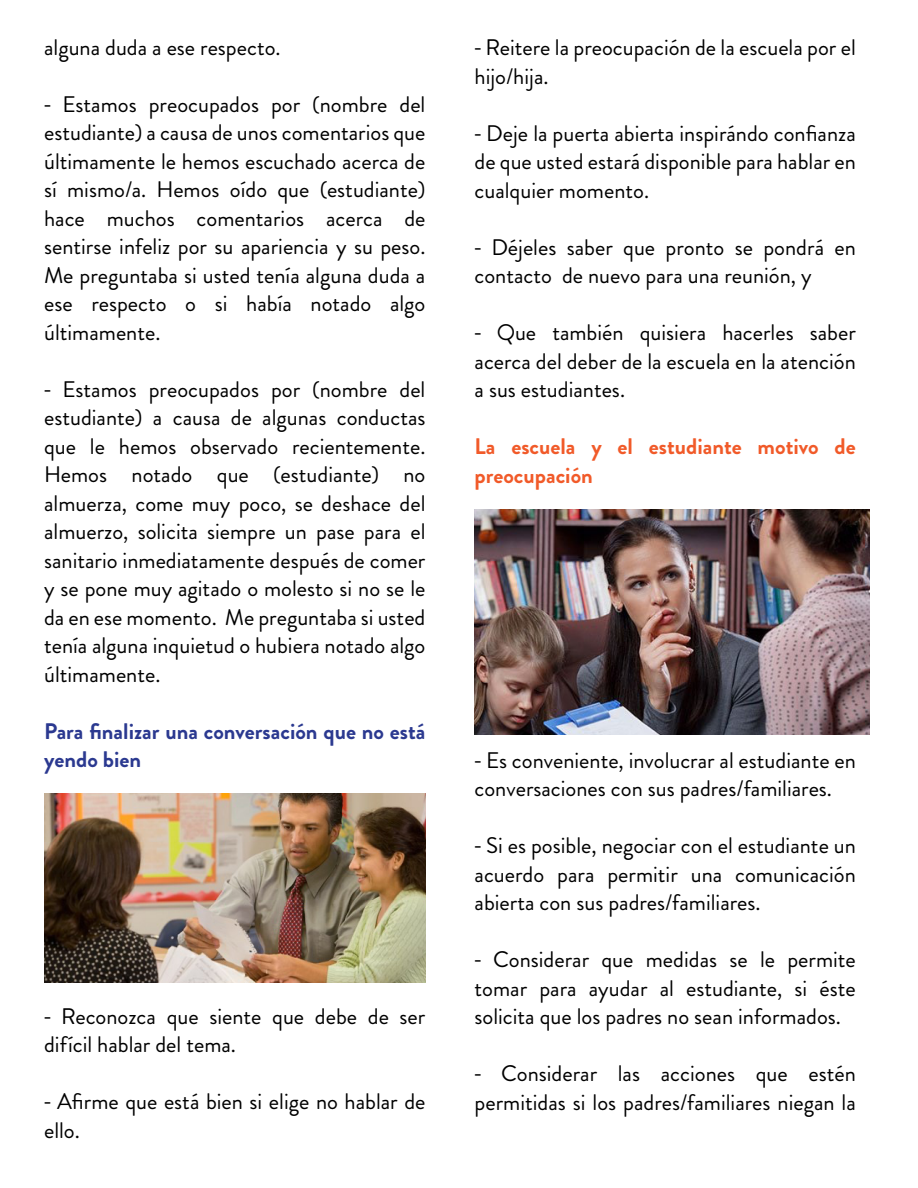
<style>
.page{position:relative;width:918px;height:1188px;background:#fff}
.page>*{position:absolute;margin:0;border:0;box-sizing:border-box;transform-origin:0 0}
.t1{font:22.5px/28.5px "Brandon Grotesque";color:#000;text-align:justify}
.t2{font:700 22.5px/28.5px "Brandon Grotesque";color:#2b3990}
.t3{font:700 22.5px/28.5px "Brandon Grotesque";color:#f15a29}
.s1{font-family:"Myriad Pro"}
</style>
<div class="page">
<img style="left:44px;top:793px;width:381px;height:189px">
<img style="left:475px;top:510px;width:394px;height:224px">
<p class="t1" style="left:44px;top:33px;width:238px">alguna duda a ese respecto.</p>
<p class="t1" style="left:44px;top:90px;width:383px"><span class="s1">-</span> Estamos preocupados por (nombre del estudiante) a causa de unos comentarios que últimamente le hemos escuchado acerca de sí mismo/a. Hemos oído que (estudiante) hace muchos comentarios acerca de sentirse infeliz por su apariencia y su peso.<br>Me preguntaba si usted tenía alguna duda a ese respecto o si había notado algo últimamente.</p>
<p class="t1" style="left:44px;top:375px;width:383px"><span class="s1">-</span> Estamos preocupados por (nombre del estudiante) a causa de algunas conductas que le hemos observado recientemente.<br>Hemos notado que (estudiante) no almuerza, come muy poco, se deshace del almuerzo, solicita siempre un pase para el sanitario inmediatamente después de comer y se pone muy agitado o molesto si no se le da en ese momento. Me preguntaba si usted tenía alguna inquietud o hubiera notado algo últimamente.</p>
<p class="t2" style="left:44px;top:717px;width:383px">Para finalizar una conversación que no está yendo bien</p>
<p class="t1" style="left:44px;top:1002px;width:383px"><span class="s1">-</span> Reconozca que siente que debe de ser difícil hablar del tema.</p>
<p class="t1" style="left:44px;top:1088px;width:383px"><span class="s1">-</span> Afirme que está bien si elige no hablar de ello.</p>
<p class="t1" style="left:475px;top:34px;width:383px"><span class="s1">-</span> Reitere la preocupación de la escuela por el hijo/hija.</p>
<p class="t1" style="left:475px;top:119px;width:383px"><span class="s1">-</span> Deje la puerta abierta inspirándo confianza de que usted estará disponible para hablar en cualquier momento.</p>
<p class="t1" style="left:475px;top:233px;width:383px"><span class="s1">-</span> Déjeles saber que pronto se pondrá en contacto de nuevo para una reunión, y</p>
<p class="t1" style="left:475px;top:319px;width:383px"><span class="s1">-</span> Que también quisiera hacerles saber acerca del deber de la escuela en la atención a sus estudiantes.</p>
<p class="t3" style="left:475px;top:433px;width:383px">La escuela y el estudiante motivo de preocupación</p>
<p class="t1" style="left:475px;top:746px;width:383px"><span class="s1">-</span> Es conveniente, involucrar al estudiante en conversaciones con sus padres/familiares.</p>
<p class="t1" style="left:475px;top:832px;width:383px"><span class="s1">-</span> Si es posible, negociar con el estudiante un acuerdo para permitir una comunicación abierta con sus padres/familiares.</p>
<p class="t1" style="left:475px;top:946px;width:383px"><span class="s1">-</span> Considerar que medidas se le permite tomar para ayudar al estudiante, si éste solicita que los padres no sean informados.</p>
<p class="t1" style="left:475px;top:1060px;width:383px"><span class="s1">-</span> Considerar las acciones que estén permitidas si los padres/familiares niegan la</p>
</div>
